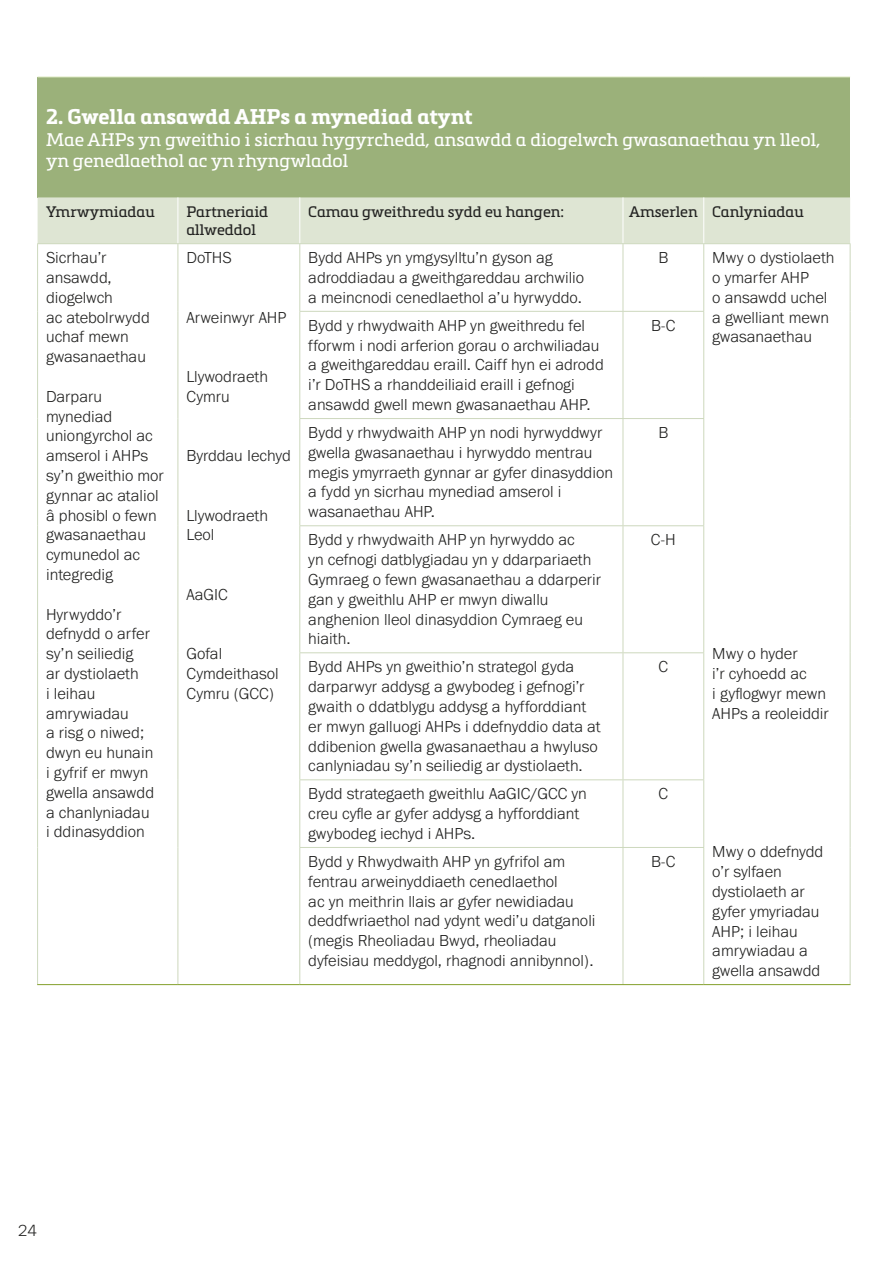
<style>
.page{position:relative;width:893px;height:1263px;background:#fff}
.page>*{position:absolute;margin:0;border:0;box-sizing:border-box;transform-origin:0 0}
.table_headers_two{font:700 21px "Metronic Slab Pro";color:#fff}
.table_headers_two-2{font:18px/21.6px "Metronic Slab Pro";color:#fff}
.table_text_body{font:300 16.5px/19.8px "Franklin Gothic URW";color:#222221}
.table_headers_two-3{font:15px/18px "Metronic Slab Pro";color:#222221}
</style>
<div class="page">
<div style="left:38px;top:77px;width:812px;height:120px;background:#9bb17a"></div>
<div style="left:38px;top:197px;width:812px;height:46px;background:#dee5d3"></div>
<svg style="left:179px;top:244px;width:671px;height:740px"></svg>
<hr style="left:178px;top:197px;width:1px;height:46px;background:#fff">
<hr style="left:299px;top:197px;width:1px;height:46px;background:#fff">
<hr style="left:623px;top:197px;width:1px;height:46px;background:#fff">
<hr style="left:703px;top:197px;width:1px;height:46px;background:#fff">
<hr style="left:38px;top:77px;width:140px;height:1px;background:#e2edc9">
<hr style="left:178px;top:77px;width:122px;height:1px;background:#e2edc9">
<hr style="left:300px;top:77px;width:323px;height:1px;background:#e2edc9">
<hr style="left:623px;top:77px;width:81px;height:1px;background:#e2edc9">
<hr style="left:704px;top:77px;width:146px;height:1px;background:#e2edc9">
<hr style="left:37px;top:243px;width:141px;height:1px;background:#cdd8bd">
<hr style="left:37px;top:244px;width:1px;height:67px;background:#cdd8bd">
<hr style="left:178px;top:243px;width:122px;height:1px;background:#cdd8bd">
<hr style="left:178px;top:244px;width:1px;height:67px;background:#cdd8bd">
<hr style="left:37px;top:311px;width:1px;height:108px;background:#cdd8bd">
<hr style="left:178px;top:311px;width:1px;height:108px;background:#cdd8bd">
<hr style="left:37px;top:419px;width:1px;height:107px;background:#cdd8bd">
<hr style="left:178px;top:419px;width:1px;height:107px;background:#cdd8bd">
<hr style="left:37px;top:526px;width:1px;height:127px;background:#cdd8bd">
<hr style="left:178px;top:526px;width:1px;height:127px;background:#cdd8bd">
<hr style="left:37px;top:653px;width:1px;height:127px;background:#cdd8bd">
<hr style="left:178px;top:653px;width:1px;height:127px;background:#cdd8bd">
<hr style="left:37px;top:780px;width:1px;height:67px;background:#cdd8bd">
<hr style="left:178px;top:780px;width:1px;height:67px;background:#cdd8bd">
<hr style="left:37px;top:847px;width:1px;height:137px;background:#cdd8bd">
<hr style="left:178px;top:847px;width:1px;height:137px;background:#cdd8bd">
<hr style="left:300px;top:243px;width:323px;height:1px;background:#cdd8bd">
<hr style="left:299px;top:244px;width:1px;height:67px;background:#cdd8bd">
<hr style="left:623px;top:243px;width:81px;height:1px;background:#cdd8bd">
<hr style="left:623px;top:244px;width:1px;height:67px;background:#cdd8bd">
<hr style="left:704px;top:243px;width:146px;height:1px;background:#cdd8bd">
<hr style="left:703px;top:244px;width:1px;height:67px;background:#cdd8bd">
<hr style="left:850px;top:244px;width:1px;height:67px;background:#cdd8bd">
<hr style="left:850px;top:311px;width:1px;height:108px;background:#cdd8bd">
<hr style="left:850px;top:419px;width:1px;height:107px;background:#cdd8bd">
<hr style="left:850px;top:526px;width:1px;height:127px;background:#cdd8bd">
<hr style="left:850px;top:653px;width:1px;height:127px;background:#cdd8bd">
<hr style="left:850px;top:780px;width:1px;height:67px;background:#cdd8bd">
<hr style="left:850px;top:847px;width:1px;height:137px;background:#cdd8bd">
<hr style="left:299px;top:311px;width:324px;height:1px;background:#cdd8bd">
<hr style="left:299px;top:312px;width:1px;height:106px;background:#cdd8bd">
<hr style="left:623px;top:311px;width:81px;height:1px;background:#cdd8bd">
<hr style="left:623px;top:312px;width:1px;height:106px;background:#cdd8bd">
<hr style="left:703px;top:312px;width:1px;height:106px;background:#cdd8bd">
<hr style="left:299px;top:418px;width:324px;height:1px;background:#cdd8bd">
<hr style="left:299px;top:419px;width:1px;height:106px;background:#cdd8bd">
<hr style="left:623px;top:418px;width:81px;height:1px;background:#cdd8bd">
<hr style="left:623px;top:419px;width:1px;height:106px;background:#cdd8bd">
<hr style="left:703px;top:419px;width:1px;height:106px;background:#cdd8bd">
<hr style="left:299px;top:525px;width:324px;height:1px;background:#cdd8bd">
<hr style="left:299px;top:526px;width:1px;height:126px;background:#cdd8bd">
<hr style="left:623px;top:525px;width:81px;height:1px;background:#cdd8bd">
<hr style="left:623px;top:526px;width:1px;height:126px;background:#cdd8bd">
<hr style="left:703px;top:526px;width:1px;height:126px;background:#cdd8bd">
<hr style="left:299px;top:652px;width:324px;height:1px;background:#cdd8bd">
<hr style="left:299px;top:653px;width:1px;height:126px;background:#cdd8bd">
<hr style="left:623px;top:652px;width:81px;height:1px;background:#cdd8bd">
<hr style="left:623px;top:653px;width:1px;height:126px;background:#cdd8bd">
<hr style="left:703px;top:653px;width:1px;height:126px;background:#cdd8bd">
<hr style="left:299px;top:779px;width:324px;height:1px;background:#cdd8bd">
<hr style="left:299px;top:780px;width:1px;height:67px;background:#cdd8bd">
<hr style="left:623px;top:779px;width:81px;height:1px;background:#cdd8bd">
<hr style="left:623px;top:780px;width:1px;height:67px;background:#cdd8bd">
<hr style="left:703px;top:780px;width:1px;height:67px;background:#cdd8bd">
<hr style="left:299px;top:847px;width:324px;height:1px;background:#cdd8bd">
<hr style="left:299px;top:848px;width:1px;height:136px;background:#cdd8bd">
<hr style="left:623px;top:847px;width:81px;height:1px;background:#cdd8bd">
<hr style="left:623px;top:848px;width:1px;height:136px;background:#cdd8bd">
<hr style="left:703px;top:848px;width:1px;height:136px;background:#cdd8bd">
<hr style="left:37px;top:984px;width:141px;height:1px;background:#84a02b">
<hr style="left:178px;top:984px;width:122px;height:1px;background:#84a02b">
<hr style="left:704px;top:984px;width:146px;height:1px;background:#84a02b">
<hr style="left:300px;top:984px;width:323px;height:1px;background:#84a02b">
<hr style="left:623px;top:984px;width:81px;height:1px;background:#84a02b">
<p class="table_headers_two" style="left:46px;top:103px;width:428px">2. Gwella ansawdd AHPs a mynediad atynt</p>
<p class="table_headers_two-2" style="left:46px;top:128px;width:776px">Mae AHPs yn gweithio i sicrhau hygyrchedd, ansawdd a diogelwch gwasanaethau yn lleol, yn genedlaethol ac yn rhyngwladol</p>
<p class="table_headers_two-3" style="left:46px;top:202px;width:110px">Ymrwymiadau</p>
<p class="table_headers_two-3" style="left:186px;top:202px;width:83px">Partneriaid allweddol</p>
<p class="table_headers_two-3" style="left:308px;top:202px;width:257px">Camau gweithredu sydd eu hangen:</p>
<p class="table_headers_two-3" style="left:629px;top:202px;width:70px">Amserlen</p>
<p class="table_headers_two-3" style="left:712px;top:202px;width:93px">Canlyniadau</p>
<p class="table_text_body" style="left:46px;top:247px;width:105px">Sicrhau’r ansawdd, diogelwch<br>ac atebolrwydd uchaf mewn gwasanaethau</p>
<p class="table_text_body" style="left:46px;top:386px;width:119px">Darparu mynediad uniongyrchol ac amserol i AHPs sy’n gweithio mor gynnar ac ataliol â phosibl o fewn gwasanaethau cymunedol ac integredig</p>
<p class="table_text_body" style="left:46px;top:604px;width:110px">Hyrwyddo’r defnydd o arfer sy’n seiliedig<br>ar dystiolaeth<br>i leihau amrywiadau<br>a risg o niwed; dwyn eu hunain i gyfrif er mwyn gwella ansawdd a chanlyniadau i ddinasyddion</p>
<p class="table_text_body" style="left:186px;top:247px;width:47px">DoTHS</p>
<p class="table_text_body" style="left:308px;top:247px;width:277px">Bydd AHPs yn ymgysylltu’n gyson ag adroddiadau a gweithgareddau archwilio a meincnodi cenedlaethol a’u hyrwyddo.</p>
<p class="table_text_body" style="left:658px;top:247px;width:11px">B</p>
<p class="table_text_body" style="left:712px;top:247px;width:124px">Mwy o dystiolaeth o ymarfer AHP<br>o ansawdd uchel a gwelliant mewn gwasanaethau</p>
<p class="table_text_body" style="left:186px;top:307px;width:102px">Arweinwyr AHP</p>
<p class="table_text_body" style="left:308px;top:315px;width:297px">Bydd y rhwydwaith AHP yn gweithredu fel fforwm i nodi arferion gorau o archwiliadau a gweithgareddau eraill. Caiff hyn ei adrodd i’r DoTHS a rhanddeiliaid eraill i gefnogi ansawdd gwell mewn gwasanaethau AHP.</p>
<p class="table_text_body" style="left:651px;top:315px;width:26px">B-C</p>
<p class="table_text_body" style="left:308px;top:422px;width:306px">Bydd y rhwydwaith AHP yn nodi hyrwyddwyr gwella gwasanaethau i hyrwyddo mentrau megis ymyrraeth gynnar ar gyfer dinasyddion a fydd yn sicrhau mynediad amserol i wasanaethau AHP.</p>
<p class="table_text_body" style="left:658px;top:422px;width:11px">B</p>
<p class="table_text_body" style="left:308px;top:530px;width:294px">Bydd y rhwydwaith AHP yn hyrwyddo ac<br>yn cefnogi datblygiadau yn y ddarpariaeth Gymraeg o fewn gwasanaethau a ddarperir gan y gweithlu AHP er mwyn diwallu anghenion lleol dinasyddion Cymraeg eu hiaith.</p>
<p class="table_text_body" style="left:651px;top:530px;width:26px">C-H</p>
<p class="table_text_body" style="left:308px;top:657px;width:294px">Bydd AHPs yn gweithio’n strategol gyda darparwyr addysg a gwybodeg i gefnogi’r gwaith o ddatblygu addysg a hyfforddiant er mwyn galluogi AHPs i ddefnyddio data at ddibenion gwella gwasanaethau a hwyluso canlyniadau sy’n seiliedig ar dystiolaeth.</p>
<p class="table_text_body" style="left:659px;top:657px;width:11px">C</p>
<p class="table_text_body" style="left:308px;top:784px;width:280px">Bydd strategaeth gweithlu AaGIC/GCC yn creu cyfle ar gyfer addysg a hyfforddiant gwybodeg iechyd i AHPs.</p>
<p class="table_text_body" style="left:659px;top:784px;width:11px">C</p>
<p class="table_text_body" style="left:308px;top:851px;width:289px">Bydd y Rhwydwaith AHP yn gyfrifol am fentrau arweinyddiaeth cenedlaethol<br>ac yn meithrin llais ar gyfer newidiadau deddfwriaethol nad ydynt wedi’u datganoli (megis Rheoliadau Bwyd, rheoliadau dyfeisiau meddygol, rhagnodi annibynnol).</p>
<p class="table_text_body" style="left:651px;top:851px;width:26px">B-C</p>
<p class="table_text_body" style="left:186px;top:366px;width:83px">Llywodraeth<br>Cymru</p>
<p class="table_text_body" style="left:186px;top:445px;width:106px">Byrddau Iechyd</p>
<p class="table_text_body" style="left:186px;top:505px;width:83px">Llywodraeth<br>Leol</p>
<p class="table_text_body" style="left:186px;top:584px;width:43px">AaGIC</p>
<p class="table_text_body" style="left:186px;top:643px;width:94px">Gofal<br>Cymdeithasol<br>Cymru (GCC)</p>
<p class="table_text_body" style="left:712px;top:643px;width:118px">Mwy o hyder<br>i’r cyhoedd ac<br>i gyflogwyr mewn<br>AHPs a reoleiddir</p>
<p class="table_text_body" style="left:712px;top:841px;width:113px">Mwy o ddefnydd o’r sylfaen dystiolaeth ar gyfer ymyriadau<br>AHP; i leihau amrywiadau a gwella ansawdd</p>
<p class="table_text_body" style="left:18px;top:1220px;width:21px">24</p>
</div>
